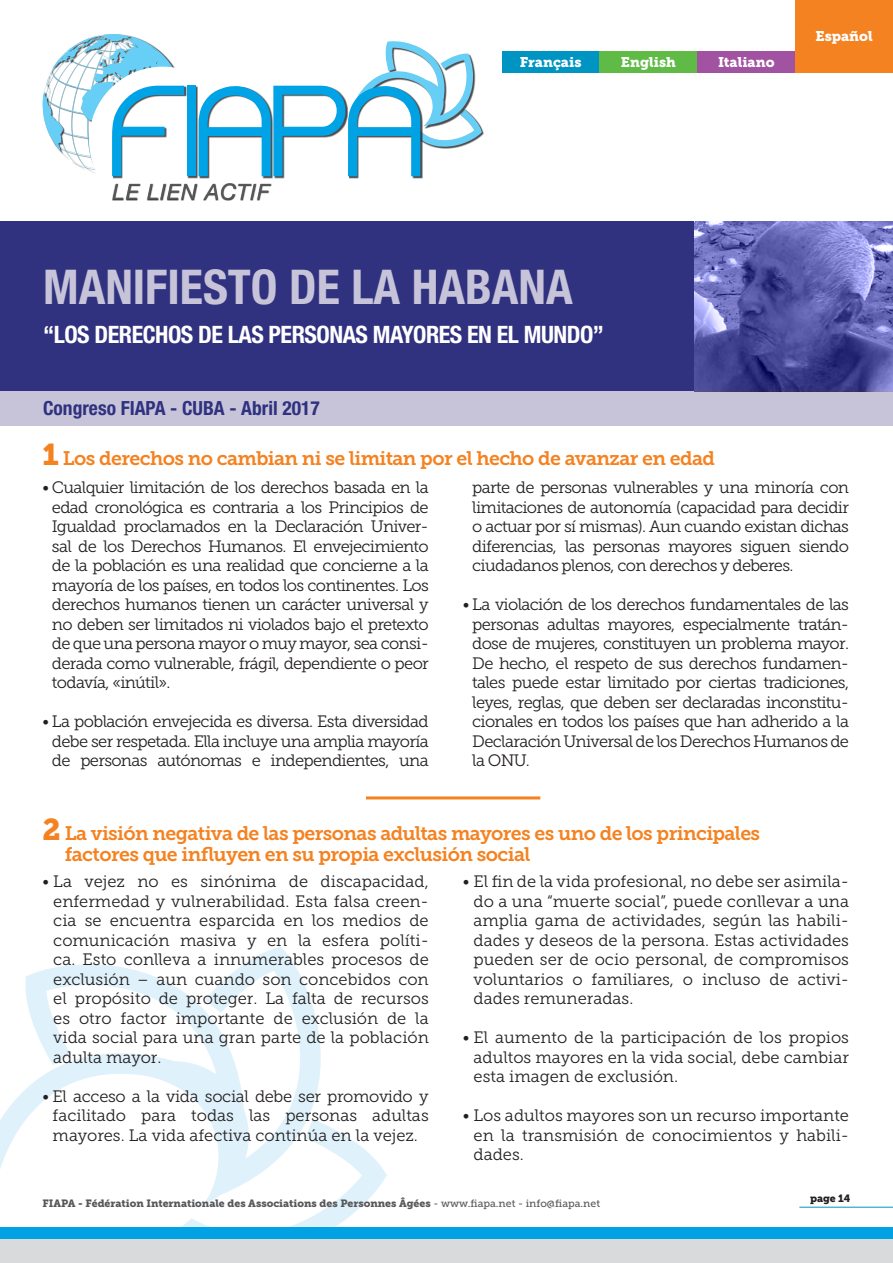
<style>
.page{position:relative;width:893px;height:1263px;background:#fff}
.page>*{position:absolute;margin:0;border:0;box-sizing:border-box;transform-origin:0 0}
.t1{font:700 condensed 48px "Helvetica Neue LT Std";color:#c7c4da}
.t2{font:700 condensed 24px "Helvetica Neue LT Std";letter-spacing:-.02em;color:#fff}
.t3{font:19.5px/21px "Museo Slab 700";letter-spacing:-.03em;color:#f58220}
.t4{font:700 condensed 19.5px "Helvetica Neue LT Std";color:#30317f}
.t5{font:16.5px/19.5px "Museo Slab 300";letter-spacing:-.04em;color:#231f20;text-align:justify}
.t6{font:13.95px "Museo Slab 900";color:#fff}
.t7{font:10.5px "Museo Slab 900";color:#57585a}
.t8{font:10.5px "Museo Slab 900";letter-spacing:-.01em;color:#231f20}
.s1{font-family:"Museo Slab 900";font-size:30px}
.s2{font-family:"Museo Slab 500"}
</style>
<div class="page">
<svg style="left:181px;top:1123px;width:206px;height:104px"></svg>
<svg style="left:0;top:947px;width:322px;height:270px"></svg>
<hr style="left:799px;top:1207px;width:94px;height:1px;background:#0094c3">
<div style="left:0;top:1227px;width:893px;height:12px;background:#00a2e4"></div>
<div style="left:0;top:1239px;width:893px;height:24px;background:#d9dadc"></div>
<hr style="left:366px;top:796px;width:174px;height:3px;background:#f58220">
<div style="left:0;top:221px;width:893px;height:170px;background:#30317f"></div>
<div style="left:0;top:391px;width:893px;height:34px;background:#c7c4da"></div>
<img style="left:695px;top:221px;width:198px;height:170px">
<div style="left:412px;top:110px;width:72px;height:39px;background:#231f20;opacity:.8"></div>
<div style="left:112px;top:183px;width:13px;height:18px;background:#231f20;opacity:.94"></div>
<div style="left:125px;top:183px;width:16px;height:18px;background:#231f20;opacity:.94"></div>
<svg style="left:113px;top:184px;width:27px;height:15px"></svg>
<div style="left:147px;top:183px;width:12px;height:18px;background:#464546"></div>
<div style="left:160px;top:183px;width:7px;height:18px;background:#231f20;opacity:.94"></div>
<div style="left:166px;top:183px;width:16px;height:18px;background:#231f20;opacity:.94"></div>
<div style="left:181px;top:183px;width:17px;height:18px;background:#231f20;opacity:.94"></div>
<svg style="left:147px;top:184px;width:50px;height:15px"></svg>
<div style="left:203px;top:183px;width:16px;height:18px;background:#231f20;opacity:.94"></div>
<div style="left:220px;top:183px;width:17px;height:18px;background:#231f20;opacity:.94"></div>
<div style="left:238px;top:183px;width:14px;height:18px;background:#231f20;opacity:.94"></div>
<div style="left:250px;top:183px;width:7px;height:18px;background:#231f20;opacity:.94"></div>
<div style="left:257px;top:183px;width:15px;height:18px;background:#231f20;opacity:.94"></div>
<svg style="left:204px;top:184px;width:67px;height:16px"></svg>
<div style="left:113px;top:86px;width:74px;height:93px;background:#231f20;opacity:.8"></div>
<svg style="left:43px;top:34px;width:141px;height:142px"></svg>
<div style="left:187px;top:86px;width:11px;height:93px;background:#231f20;opacity:.8"></div>
<div style="left:187px;top:86px;width:9px;height:90px;background:#00a3e5"></div>
<div style="left:199px;top:87px;width:74px;height:91px;background:#231f20;opacity:.8"></div>
<div style="left:274px;top:86px;width:74px;height:93px;background:#231f20;opacity:.8"></div>
<div style="left:349px;top:87px;width:74px;height:91px;background:#231f20;opacity:.8"></div>
<svg style="left:198px;top:41px;width:284px;height:135px"></svg>
<div style="left:502px;top:51px;width:98px;height:21px;background:#0094c3"></div>
<div style="left:600px;top:51px;width:97px;height:21px;background:#60bb46"></div>
<div style="left:697px;top:51px;width:98px;height:21px;background:#a153a1"></div>
<div style="left:795px;top:0;width:98px;height:72px;background:#f58220"></div>
<p class="t6" style="left:520px;top:54px;width:63px">Français</p>
<p class="t6" style="left:621px;top:54px;width:57px">English</p>
<p class="t6" style="left:718px;top:54px;width:58px">Italiano</p>
<p class="t6" style="left:815px;top:28px;width:59px">Español</p>
<h1 class="t1" style="left:43px;top:258px;width:531px">MANIFIESTO DE LA HABANA</h1>
<h2 class="t2" style="left:43px;top:320px;width:562px">“LOS DERECHOS DE LAS PERSONAS MAYORES EN EL MUNDO”</h2>
<p class="t4" style="left:43px;top:396px;width:278px">Congreso FIAPA - CUBA - Abril 2017</p>
<p class="t3" style="left:43px;top:447px;width:674px"><span class="s1">1</span> Los derechos no cambian ni se limitan por el hecho de avanzar en edad</p>
<p class="t5" style="left:52px;top:478px;width:378px;text-indent:-9px">• Cualquier limitación de los derechos basada en la edad cronológica es contraria a los Principios de Igualdad proclamados en la Declaración Univer&shy;sal de los Derechos Humanos. El envejecimiento de la población es una realidad que concierne a la mayoría de los países, en todos los continentes. Los derechos humanos tienen un carácter universal y no deben ser limitados ni violados bajo el pretexto de que una persona mayor o muy mayor, sea consi&shy;derada como vulnerable, frágil, dependiente o peor todavía, «inútil».</p>
<p class="t5" style="left:43px;top:712px;width:388px;text-align:center">• La población envejecida es diversa. Esta diversidad debe ser respetada. Ella incluye una amplia mayoría de personas autónomas e independientes, una</p>
<p class="t5" style="left:472px;top:478px;width:378px">parte de personas vulnerables y una minoría con limitaciones de autonomía (capacidad para decidir o actuar por sí mismas). Aun cuando existan dichas diferencias, las personas mayores siguen siendo ciudadanos plenos, con derechos y deberes.</p>
<p class="t5" style="left:472px;top:595px;width:378px;text-indent:-9px">• La violación de los derechos fundamentales de las personas adultas mayores, especialmente tratán&shy;dose de mujeres, constituyen un problema mayor.<br>De hecho, el respeto de sus derechos fundamen&shy;tales puede estar limitado por ciertas tradiciones, leyes, reglas, que deben ser declaradas inconstitu&shy;cionales en todos los países que han adherido a la Declaración Universal de los Derechos Humanos de la ONU.</p>
<p class="t3" style="left:65px;top:823px;width:697px;text-indent:-22px"><span class="s1">2</span> La visión negativa de las personas adultas mayores es uno de los principales factores que influyen en su propia exclusión social</p>
<p class="t5" style="left:53px;top:872px;width:377px;text-indent:-11px">• La vejez no es sinónima de discapacidad, enfermedad y vulnerabilidad. Esta falsa creen&shy;cia se encuentra esparcida en los medios de comunicación masiva y en la esfera políti&shy;ca. Esto conlleva a innumerables procesos de exclusión – aun cuando son concebidos con el propósito de proteger. La falta de recursos es otro factor importante de exclusión de la vida social para una gran parte de la población adulta mayor.</p>
<p class="t5" style="left:53px;top:1086px;width:378px;text-indent:-10px">• El acceso a la vida social debe ser promovido y facilitado para todas las personas adultas mayores. La vida afectiva continúa en la vejez.</p>
<p class="t5" style="left:474px;top:872px;width:377px;text-indent:-11px">• El fin de la vida profesional, no debe ser asimila&shy;do a una “muerte social”, puede conllevar a una amplia gama de actividades, según las habili&shy;dades y deseos de la persona. Estas actividades pueden ser de ocio personal, de compromisos voluntarios o familiares, o incluso de activi&shy;dades remuneradas.</p>
<p class="t5" style="left:474px;top:1028px;width:377px;text-indent:-11px">• El aumento de la participación de los propios adultos mayores en la vida social, debe cambiar esta imagen de exclusión.</p>
<p class="t5" style="left:474px;top:1106px;width:377px;text-indent:-11px">• Los adultos mayores son un recurso importante en la transmisión de conocimientos y habili&shy;dades.</p>
<p class="t7" style="left:43px;top:1197px;width:559px">FIAPA - Fédération Internationale des Associations des Personnes Âgées <span class="s2">- www.fiapa.net - info@fiapa.net</span></p>
<p class="t8" style="left:810px;top:1192px;width:42px">page 14</p>
</div>
